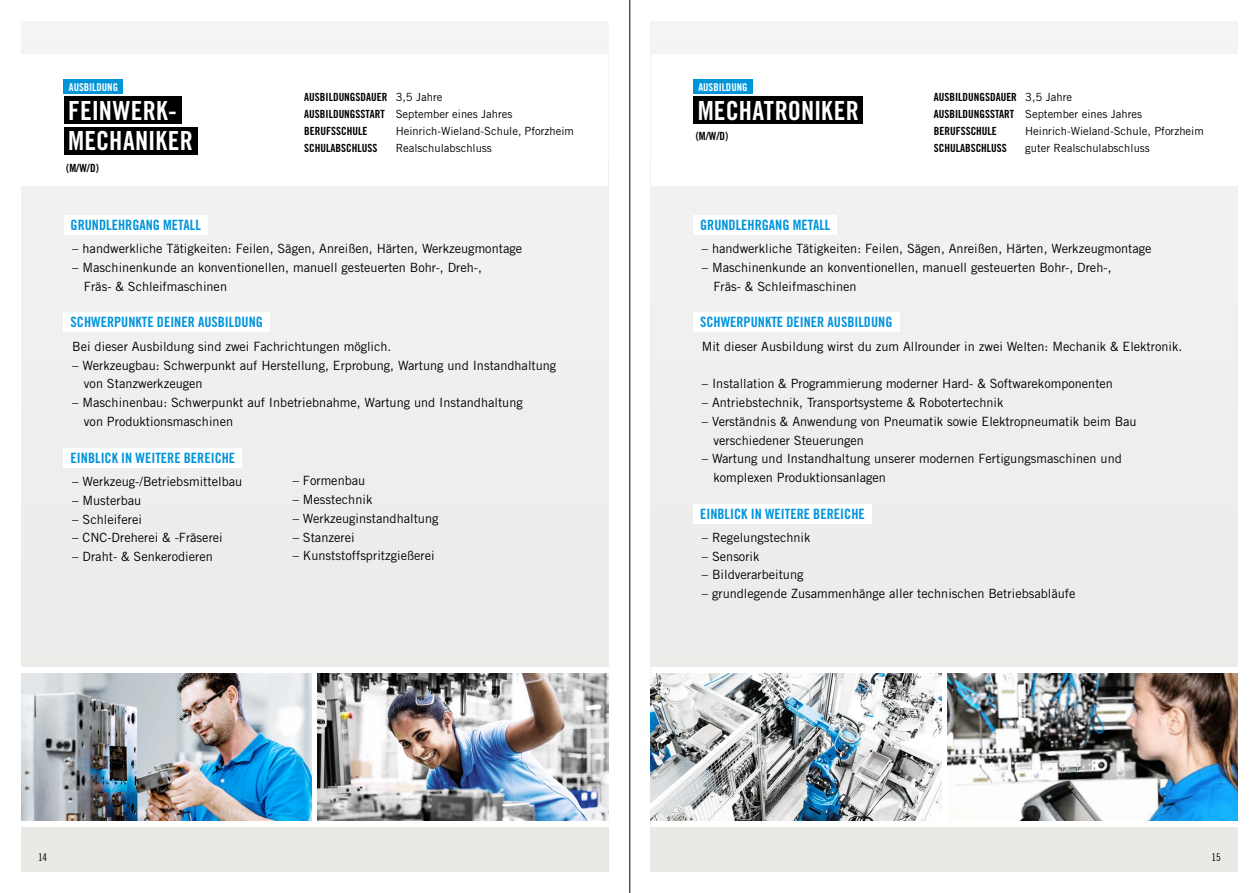
<style>
.page{position:relative;width:1259px;height:893px;background:#fff}
.page>*{position:absolute;margin:0;border:0;box-sizing:border-box;transform-origin:0 0}
.t1{font:26.4px/30.2px "Trade Gothic LT Std Bd Cn 20";letter-spacing:.005em;color:#fff}
.t2{font:14.25px "Trade Gothic LT Std Bd Cn 20";color:#0095db}
.t3{font:12.75px/18.8px "Trade Gothic LT Std";color:#000}
.t4{font:11.25px "Trade Gothic LT Std";color:#000}
.t5{font:11.25px "Trade Gothic LT Std Bd Cn 20";color:#000}
.t6{font:10.8px "Trade Gothic LT Std Bd Cn 20";color:#fff}
.t7{font:10.5px "Trade Gothic LT Std Cn 18";color:#000}
.s1{font-family:"Trade Gothic LT Std"}
.s2{font-family:"Trade Gothic LT Std Bd Cn 20"}
</style>
<div class="page">
<div style="left:21px;top:21px;width:587px;height:851px;background:#eeeeed"></div>
<div style="left:64px;top:312px;width:206px;height:20px;background:#fff"></div>
<div style="left:64px;top:448px;width:178px;height:20px;background:#fff"></div>
<div style="left:64px;top:215px;width:144px;height:20px;background:#fff"></div>
<div style="left:13px;top:667px;width:604px;height:160px;background:#fff"></div>
<div style="left:21px;top:54px;width:587px;height:131px;background:#fff"></div>
<div style="left:64px;top:96px;width:117px;height:28px;background:#000"></div>
<div style="left:64px;top:127px;width:133px;height:28px;background:#000"></div>
<div style="left:64px;top:80px;width:59px;height:14px;background:#0095db"></div>
<img style="left:318px;top:674px;width:290px;height:146px">
<img style="left:21px;top:674px;width:290px;height:146px">
<div style="left:651px;top:21px;width:586px;height:851px;background:#eeeeed"></div>
<div style="left:651px;top:54px;width:586px;height:131px;background:#fff"></div>
<div style="left:693px;top:96px;width:170px;height:28px;background:#000"></div>
<div style="left:693px;top:80px;width:59px;height:14px;background:#0095db"></div>
<div style="left:651px;top:667px;width:586px;height:160px;background:#fff"></div>
<div style="left:693px;top:312px;width:206px;height:20px;background:#fff"></div>
<div style="left:693px;top:504px;width:178px;height:19px;background:#fff"></div>
<div style="left:693px;top:215px;width:144px;height:20px;background:#fff"></div>
<img style="left:947px;top:674px;width:290px;height:146px">
<img style="left:651px;top:674px;width:290px;height:146px">
<hr style="left:629px;top:0;width:1px;height:893px;background:#000">
<p class="t6" style="left:69px;top:80px;width:51px">AUSBILDUNG</p>
<h1 class="t1" style="left:68px;top:95px;width:126px">FEINWERK-<br>MECHANIKER</h1>
<p class="t5" style="left:66px;top:161px;width:34px">(M/W/D)</p>
<p class="t5" style="left:304px;top:90px;width:140px">AUSBILDUNGSDAUER <span class="s1">3,5 Jahre</span></p>
<p class="t4" style="left:304px;top:107px;width:210px"><span class="s2">AUSBILDUNGSSTART</span> September eines Jahres</p>
<p class="t5" style="left:304px;top:124px;width:65px">BERUFSSCHULE</p>
<p class="t4" style="left:396px;top:124px;width:180px">Heinrich-Wieland-Schule, Pforzheim</p>
<p class="t5" style="left:304px;top:142px;width:75px">SCHULABSCHLUSS</p>
<p class="t4" style="left:396px;top:142px;width:98px">Realschulabschluss</p>
<p class="t2" style="left:71px;top:216px;width:132px">GRUNDLEHRGANG METALL</p>
<p class="t3" style="left:72px;top:239px;width:451px">– handwerkliche Tätigkeiten: Feilen, Sägen, Anreißen, Härten, Werkzeugmontage</p>
<p class="t3" style="left:84px;top:258px;width:399px;text-indent:-12px">– Maschinenkunde an konventionellen, manuell gesteuerten Bohr-, Dreh-,<br>Fräs- &amp; Schleifmaschinen</p>
<p class="t2" style="left:71px;top:313px;width:194px">SCHWERPUNKTE DEINER AUSBILDUNG</p>
<p class="t3" style="left:72px;top:337px;width:321px">Bei dieser Ausbildung sind zwei Fachrichtungen möglich.</p>
<p class="t3" style="left:84px;top:355px;width:474px;text-indent:-12px">– Werkzeugbau: Schwerpunkt auf Herstellung, Erprobung, Wartung und Instandhaltung von Stanzwerkzeugen</p>
<p class="t3" style="left:84px;top:393px;width:440px;text-indent:-12px">– Maschinenbau: Schwerpunkt auf Inbetriebnahme, Wartung und Instandhaltung von Produktionsmaschinen</p>
<p class="t2" style="left:71px;top:449px;width:166px">EINBLICK IN WEITERE BEREICHE</p>
<p class="t3" style="left:72px;top:472px;width:171px">– Werkzeug-/Betriebsmittelbau</p>
<p class="t3" style="left:72px;top:491px;width:71px">– Musterbau</p>
<p class="t3" style="left:72px;top:510px;width:71px">– Schleiferei</p>
<p class="t3" style="left:72px;top:528px;width:152px">– CNC-Dreherei &amp; -Fräserei</p>
<p class="t3" style="left:72px;top:547px;width:142px">– Draht- &amp; Senkerodieren</p>
<p class="t3" style="left:293px;top:471px;width:74px">– Formenbau</p>
<p class="t3" style="left:293px;top:490px;width:81px">– Messtechnik</p>
<p class="t3" style="left:293px;top:509px;width:147px">– Werkzeuginstandhaltung</p>
<p class="t3" style="left:293px;top:527px;width:63px">– Stanzerei</p>
<p class="t3" style="left:293px;top:546px;width:143px">– Kunststoffspritzgießerei</p>
<p class="t6" style="left:698px;top:80px;width:51px">AUSBILDUNG</p>
<h1 class="t1" style="left:698px;top:95px;width:163px">MECHATRONIKER</h1>
<p class="t5" style="left:696px;top:130px;width:34px">(M/W/D)</p>
<p class="t5" style="left:934px;top:90px;width:140px">AUSBILDUNGSDAUER <span class="s1">3,5 Jahre</span></p>
<p class="t4" style="left:934px;top:107px;width:210px"><span class="s2">AUSBILDUNGSSTART</span> September eines Jahres</p>
<p class="t5" style="left:934px;top:124px;width:65px">BERUFSSCHULE</p>
<p class="t4" style="left:1025px;top:124px;width:180px">Heinrich-Wieland-Schule, Pforzheim</p>
<p class="t5" style="left:934px;top:142px;width:75px">SCHULABSCHLUSS</p>
<p class="t4" style="left:1025px;top:142px;width:126px">guter Realschulabschluss</p>
<p class="t2" style="left:700px;top:216px;width:132px">GRUNDLEHRGANG METALL</p>
<p class="t3" style="left:702px;top:239px;width:451px">– handwerkliche Tätigkeiten: Feilen, Sägen, Anreißen, Härten, Werkzeugmontage</p>
<p class="t3" style="left:713px;top:258px;width:399px;text-indent:-12px">– Maschinenkunde an konventionellen, manuell gesteuerten Bohr-, Dreh-,<br>Fräs- &amp; Schleifmaschinen</p>
<p class="t2" style="left:700px;top:313px;width:194px">SCHWERPUNKTE DEINER AUSBILDUNG</p>
<p class="t3" style="left:702px;top:337px;width:482px">Mit dieser Ausbildung wirst du zum Allrounder in zwei Welten: Mechanik &amp; Elektronik.</p>
<p class="t3" style="left:702px;top:374px;width:413px">– Installation &amp; Programmierung moderner Hard- &amp; Softwarekomponenten</p>
<p class="t3" style="left:702px;top:393px;width:303px">– Antriebstechnik, Transportsysteme &amp; Robotertechnik</p>
<p class="t3" style="left:713px;top:412px;width:425px;text-indent:-12px">– Verständnis &amp; Anwendung von Pneumatik sowie Elektropneumatik beim Bau verschiedener Steuerungen</p>
<p class="t3" style="left:713px;top:449px;width:410px;text-indent:-12px">– Wartung und Instandhaltung unserer modernen Fertigungsmaschinen und komplexen Produktionsanlagen</p>
<p class="t2" style="left:700px;top:505px;width:166px">EINBLICK IN WEITERE BEREICHE</p>
<p class="t3" style="left:702px;top:528px;width:110px">– Regelungstechnik</p>
<p class="t3" style="left:702px;top:547px;width:59px">– Sensorik</p>
<p class="t3" style="left:702px;top:565px;width:103px">– Bildverarbeitung</p>
<p class="t3" style="left:702px;top:584px;width:375px">– grundlegende Zusammenhänge aller technischen Betriebsabläufe</p>
<p class="t7" style="left:38px;top:851px;width:11px">14</p>
<p class="t7" style="left:1211px;top:851px;width:11px">15</p>
</div>
